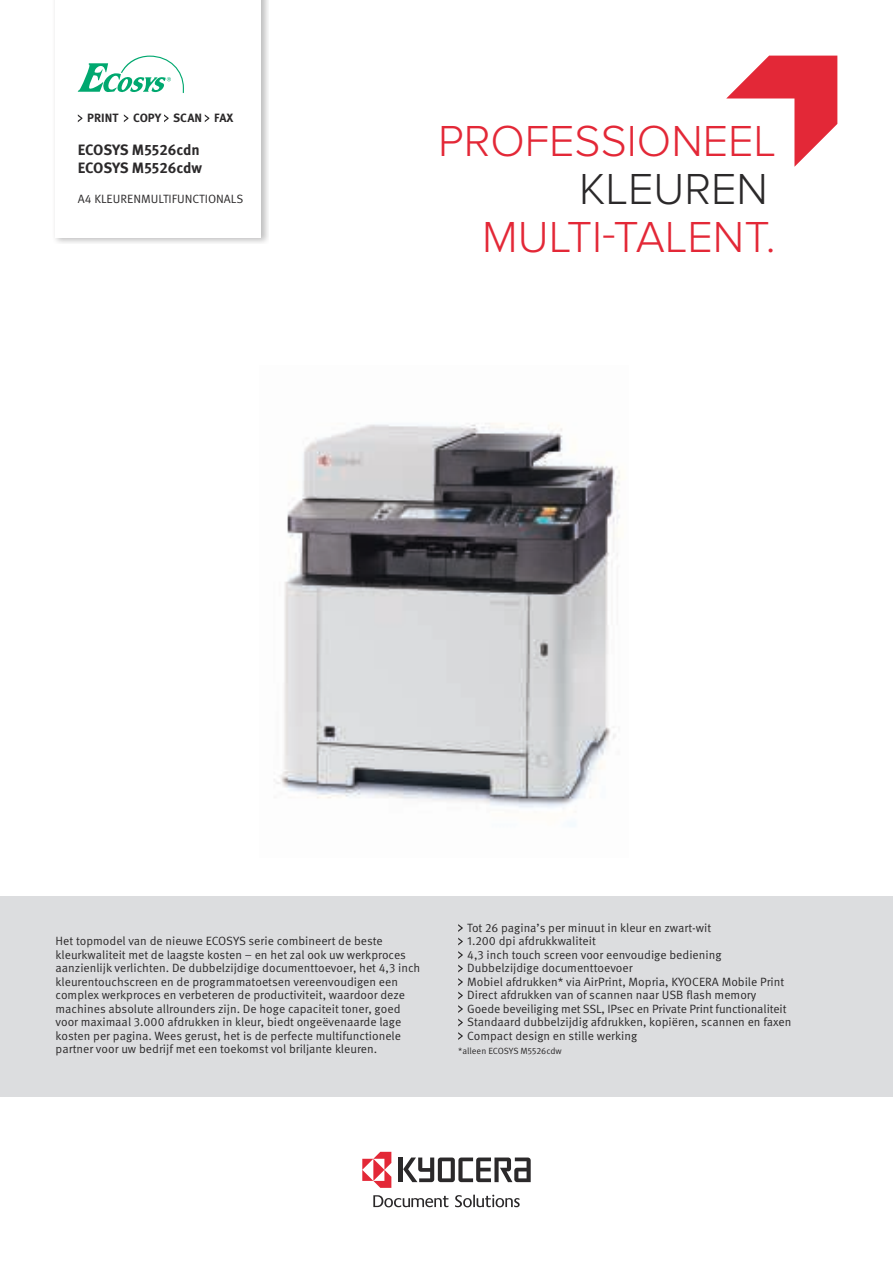
<style>
.page{position:relative;width:893px;height:1263px;background:#fff}
.page>*{position:absolute;margin:0;border:0;box-sizing:border-box;transform-origin:0 0}
.t1{font:300 45px "Proxima Nova";color:#e32837}
.t2{font:300 45px "Proxima Nova";color:#2b292a}
.t3{font:700 15px/18px "Meta Pro";letter-spacing:-.005em;color:#2b292a}
.t4{font:12px/13.5px "Meta Pro Norm";color:#2b292a}
.t5{font:700 12px "Meta Pro";color:#2b292a}
.t6{font:9px "Meta Pro Norm";color:#2b292a}
</style>
<div class="page">
<img style="left:274px;top:423px;width:347px;height:404px">
<div style="left:0;top:896px;width:893px;height:200px;background:#dcdddf"></div>
<div style="left:51px;top:0;width:217px;height:244px;background:#2b292a;opacity:.3"></div>
<div style="left:56px;top:0;width:205px;height:238px;background:#fff"></div>
<hr style="left:399px;top:1157px;width:4px;height:25px;background:#2b292a">
<svg style="left:403px;top:1157px;width:128px;height:25px"></svg>
<svg style="left:362px;top:1152px;width:29px;height:36px"></svg>
<svg style="left:455px;top:1195px;width:65px;height:12px"></svg>
<svg style="left:373px;top:1195px;width:75px;height:12px"></svg>
<svg style="left:78px;top:56px;width:106px;height:37px"></svg>
<svg style="left:726px;top:56px;width:111px;height:111px"></svg>
<svg style="left:458px;top:924px;width:5px;height:8px"></svg>
<svg style="left:458px;top:938px;width:5px;height:7px"></svg>
<svg style="left:458px;top:951px;width:5px;height:8px"></svg>
<svg style="left:458px;top:965px;width:5px;height:7px"></svg>
<svg style="left:458px;top:978px;width:5px;height:8px"></svg>
<svg style="left:458px;top:992px;width:5px;height:7px"></svg>
<svg style="left:458px;top:1005px;width:5px;height:8px"></svg>
<svg style="left:458px;top:1019px;width:5px;height:7px"></svg>
<svg style="left:458px;top:1032px;width:5px;height:8px"></svg>
<svg style="left:78px;top:114px;width:4px;height:8px"></svg>
<svg style="left:124px;top:114px;width:4px;height:8px"></svg>
<svg style="left:164px;top:114px;width:5px;height:8px"></svg>
<svg style="left:205px;top:114px;width:4px;height:8px"></svg>
<p class="t5" style="left:87px;top:113px;width:148px">PRINT COPY SCAN FAX</p>
<p class="t3" style="left:78px;top:142px;width:126px">ECOSYS M5526cdn<br>ECOSYS M5526cdw</p>
<p class="t4" style="left:78px;top:193px;width:167px">A4 KLEURENMULTIFUNCTIONALS</p>
<h1 class="t1" style="left:438px;top:122px;width:340px">PROFESSIONEEL</h1>
<h1 class="t2" style="left:579px;top:170px;width:190px">KLEUREN</h1>
<h1 class="t1" style="left:482px;top:218px;width:295px">MULTI-TALENT.</h1>
<p class="t4" style="left:56px;top:935px;width:366px">Het topmodel van de nieuwe ECOSYS serie combineert de beste kleurkwaliteit met de laagste kosten – en het zal ook uw werkproces aanzienlijk verlichten. De dubbelzijdige documenttoevoer, het 4,3 inch kleurentouchscreen en de programmatoetsen vereenvoudigen een complex werkproces en verbeteren de productiviteit, waardoor deze machines absolute allrounders zijn. De hoge capaciteit toner, goed voor maximaal 3.000 afdrukken in kleur, biedt ongeëvenaarde lage kosten per pagina. Wees gerust, het is de perfecte multifunctionele partner voor uw bedrijf met een toekomst vol briljante kleuren.</p>
<p class="t4" style="left:467px;top:921px;width:326px">Tot 26 pagina’s per minuut in kleur en zwart-wit<br>1.200 dpi afdrukkwaliteit<br>4,3 inch touch screen voor eenvoudige bediening Dubbelzijdige documenttoevoer<br>Mobiel afdrukken* via AirPrint, Mopria, KYOCERA Mobile Print Direct afdrukken van of scannen naar USB flash memory Goede beveiliging met SSL, IPsec en Private Print functionaliteit Standaard dubbelzijdig afdrukken, kopiëren, scannen en faxen Compact design en stille werking</p>
<p class="t6" style="left:458px;top:1047px;width:105px">*alleen ECOSYS M5526cdw</p>
</div>
